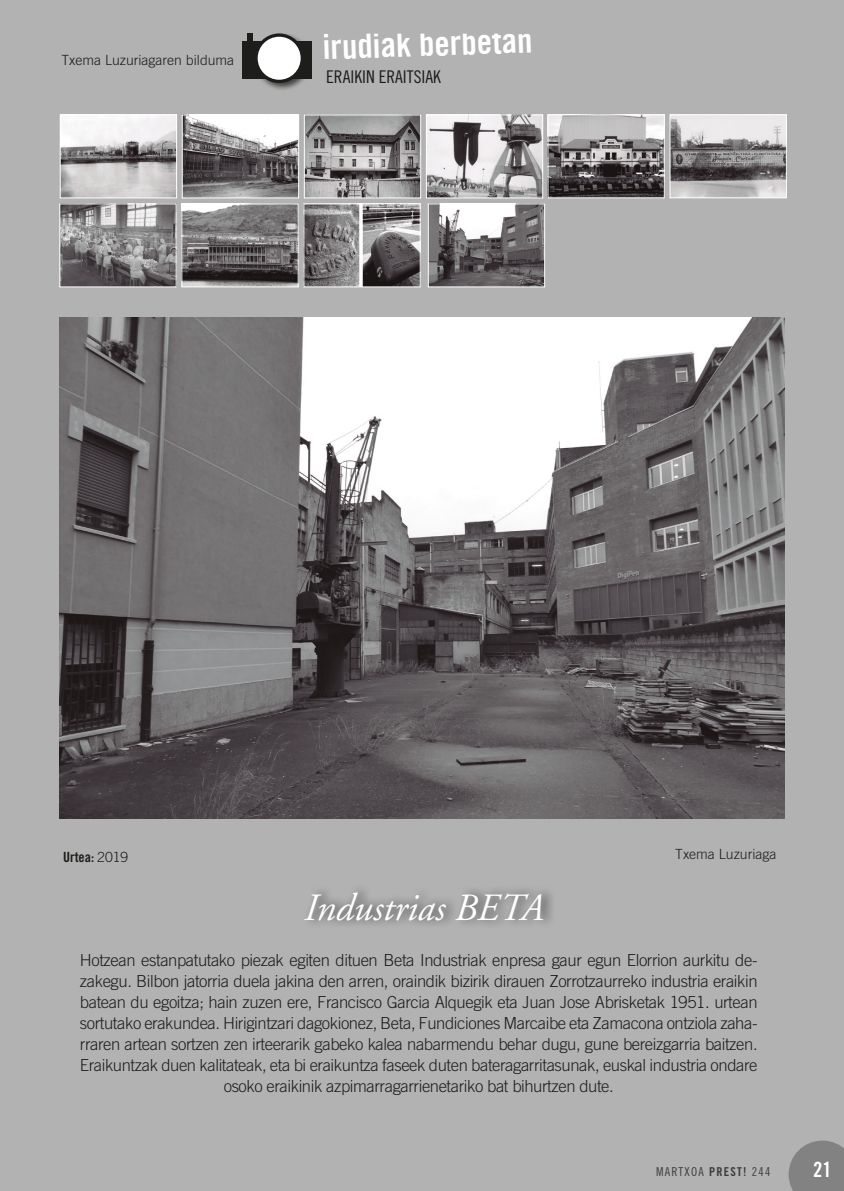
<style>
.page{position:relative;width:844px;height:1191px;background:#fff}
.page>*{position:absolute;margin:0;border:0;box-sizing:border-box;transform-origin:0 0}
.t1{font:italic 38.5px "Adobe Garamond";color:#fff}
.t2{font:34.65px "Trade Gothic LT Std Bd Cn 20";color:#fff}
.t3{font:21px "Trade Gothic LT Std Bd Cn 20";color:#fff}
.t4{font:17.5px "Trade Gothic LT Std Cn 18";color:#1d1d1b}
.laburrak{font:300 16.62px/21px "Trade Gothic LT Std";letter-spacing:-.025em;color:#1d1d1b;text-align:center}
.t5{font:300 14px "Trade Gothic LT Std";color:#1d1d1b}
.t6{font:14px "Trade Gothic LT Std Bd Cn 20";color:#1d1d1b}
.t7{font:12.25px "Trade Gothic LT Std Cn 18";letter-spacing:.1em;color:#1d1d1b}
.s1{font-family:"Trade Gothic LT Std";font-weight:300}
.s2{font-family:"Trade Gothic LT Std Bd Cn 20"}
</style>
<div class="page">
<div style="left:0;top:0;width:843px;height:1191px;background:#b2b2b2"></div>
<div style="left:242px;top:42px;width:70px;height:37px;background:#1d1d1b"></div>
<div style="left:252px;top:31px;width:61px;height:61px;background:#1d1d1b;opacity:.75"></div>
<div style="left:256px;top:35px;width:46px;height:46px;background:#fff;border-radius:50%"></div>
<div style="left:254px;top:33px;width:50px;height:50px;border:3px solid #1d1d1b;border-radius:50%"></div>
<div style="left:247px;top:33px;width:6px;height:16px;background:#1d1d1b"></div>
<div style="left:301px;top:883px;width:255px;height:46px;background:#1d1d1b;opacity:.75"></div>
<img style="left:60px;top:317px;width:724px;height:502px">
<img style="left:549px;top:116px;width:113px;height:80px">
<div style="left:547px;top:114px;width:117px;height:84px;border:1px solid #fff"></div>
<img style="left:671px;top:116px;width:113px;height:80px">
<div style="left:669px;top:114px;width:117px;height:84px;border:1px solid #fff"></div>
<img style="left:61px;top:205px;width:113px;height:80px">
<div style="left:59px;top:203px;width:117px;height:84px;border:1px solid #fff"></div>
<img style="left:183px;top:205px;width:113px;height:80px">
<div style="left:181px;top:203px;width:117px;height:84px;border:1px solid #fff"></div>
<img style="left:305px;top:205px;width:113px;height:80px">
<div style="left:303px;top:203px;width:117px;height:84px;border:1px solid #fff"></div>
<img style="left:62px;top:116px;width:113px;height:80px">
<div style="left:60px;top:114px;width:117px;height:84px;border:1px solid #fff"></div>
<img style="left:184px;top:116px;width:113px;height:80px">
<div style="left:182px;top:114px;width:117px;height:84px;border:1px solid #fff"></div>
<img style="left:306px;top:116px;width:113px;height:80px">
<div style="left:304px;top:114px;width:117px;height:84px;border:1px solid #fff"></div>
<img style="left:428px;top:116px;width:113px;height:80px">
<div style="left:426px;top:114px;width:117px;height:84px;border:1px solid #fff"></div>
<img style="left:430px;top:205px;width:113px;height:80px">
<div style="left:428px;top:203px;width:117px;height:84px;border:1px solid #fff"></div>
<svg style="left:788px;top:1140px;width:55px;height:51px;background:#888"></svg>
<p class="t5" style="left:61px;top:51px;width:174px">Txema Luzuriagaren bilduma</p>
<p class="t2" style="left:322px;top:26px;width:211px;rotate:-2deg">irudiak berbetan</p>
<p class="t4" style="left:326px;top:67px;width:116px">ERAIKIN ERAITSIAK</p>
<p class="t6" style="left:63px;top:848px;width:67px">Urtea: <span class="s1">2019</span></p>
<p class="t1" style="left:304px;top:887px;width:241px">Industrias BETA</p>
<p class="t5" style="left:675px;top:845px;width:103px">Txema Luzuriaga</p>
<p class="laburrak" style="left:80px;top:949px;width:679px">Hotzean estanpatutako piezak egiten dituen Beta Industriak enpresa gaur egun Elorrion aurkitu de&shy;zakegu. Bilbon jatorria duela jakina den arren, oraindik bizirik dirauen Zorrotzaurreko industria eraikin batean du egoitza; hain zuzen ere, Francisco Garcia Alquegik eta Juan Jose Abrisketak 1951. urtean sortutako erakundea. Hirigintzari dagokionez, Beta, Fundiciones Marcaibe eta Zamacona ontziola zaha&shy;rraren artean sortzen zen irteerarik gabeko kalea nabarmendu behar dugu, gune bereizgarria baitzen.<br>Eraikuntzak duen kalitateak, eta bi eraikuntza faseek duten bateragarritasunak, euskal industria ondare osoko eraikinik azpimarragarrienetariko bat bihurtzen dute.</p>
<p class="t7" style="left:656px;top:1164px;width:116px">MARTXOA <span class="s2">PREST!</span> 244</p>
<p class="t3" style="left:813px;top:1157px;width:20px">21</p>
</div>
